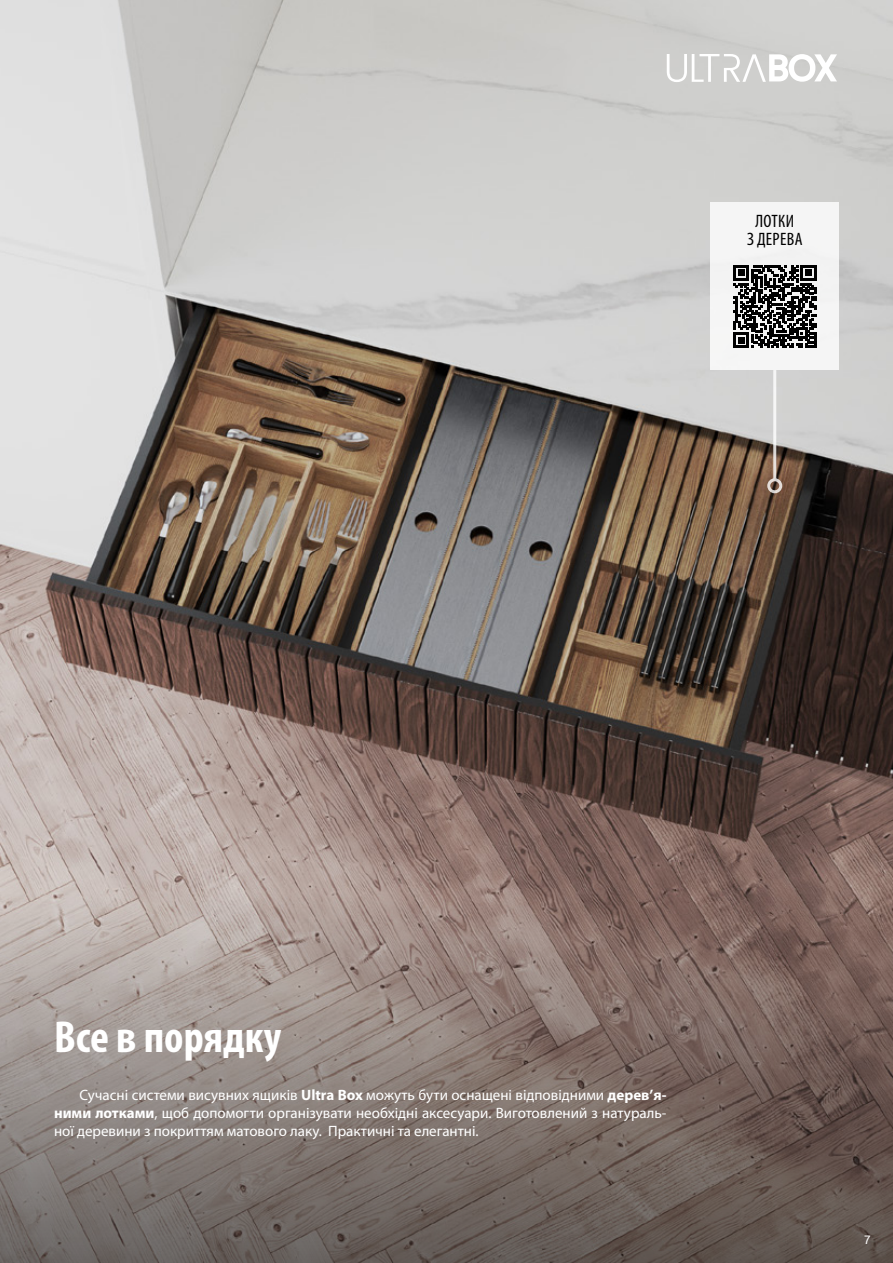
<style>
.page{position:relative;width:893px;height:1263px;background:#fff}
.page>*{position:absolute;margin:0;border:0;box-sizing:border-box;transform-origin:0 0}
.t1{font:700 condensed 45px "Myriad Pro";color:#fff}
.t2{font:condensed 18px/18px "Myriad Pro";letter-spacing:.02em;color:#000;text-align:center}
.t3{font:15px/18px "Myriad Pro";color:#fff;text-align:justify}
.t4{font:12px "Arial";color:#fff}
.s1{font-weight:700}
</style>
<div class="page">
<img style="left:0;top:0;width:893px;height:894px">
<svg style="left:667px;top:54px;width:170px;height:28px"></svg>
<svg style="left:0;top:894px;width:893px;height:369px;background:#847670"></svg>
<hr style="left:773px;top:370px;width:3px;height:110px;background:#fff">
<div style="left:767px;top:478px;width:15px;height:15px;border:3px solid #fff;border-radius:50%"></div>
<div style="left:711px;top:202px;width:128px;height:168px;background:#f5f5f5"></div>
<svg style="left:733px;top:265px;width:83px;height:83px"></svg>
<p class="t2" style="left:747px;top:212px;width:57px">ЛОТКИ<br>З ДЕРЕВА</p>
<h1 class="t1" style="left:54px;top:1009px;width:229px">Все в порядку</h1>
<p class="t3" style="left:54px;top:1086px;width:614px;text-indent:26px">Сучасні системи висувних ящиків <span class="s1">Ultra Box</span> можуть бути оснащені відповідними <span class="s1">дерев’я&shy;ними лотками</span>, щоб допомогти організувати необхідні аксесуари. Виготовлений з натураль&shy;ної деревини з покриттям матового лаку. Практичні та елегантні.</p>
<p class="t4" style="left:864px;top:1231px;width:8px">7</p>
</div>
